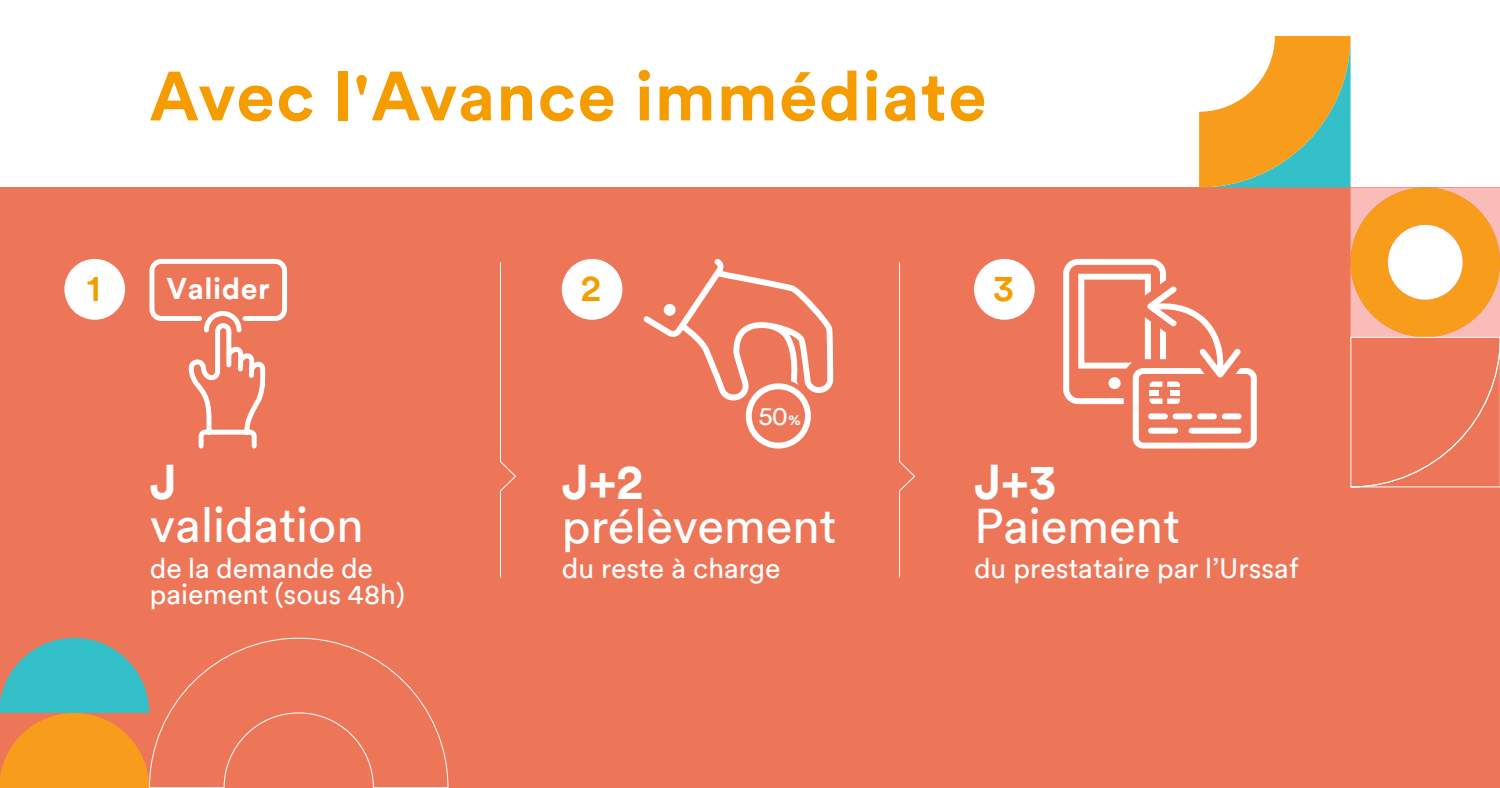
<style>
.page{position:relative;width:1500px;height:788px;background:#fff}
.page>*{position:absolute;margin:0;border:0;box-sizing:border-box;transform-origin:0 0}
.t1{font:700 68.75px "Circular";letter-spacing:.02em;color:#f59c00}
.t2{font:48.75px/43.8px "Circular";color:#fff}
.t3{font:500 37.5px "Circular";color:#f59c00}
.t4{font:700 30px "Circular";letter-spacing:.02em;color:#fff}
.t5{font:28.12px/26.4px "Circular";color:#fff}
.t6{font:26.12px "Circular";color:#fff}
.s1{font-weight:700}
.s2{font-weight:700;font-size:14.75px}
</style>
<div class="page">
<div style="left:0;top:187px;width:1500px;height:601px;background:#ee7658"></div>
<svg style="left:0;top:637px;width:449px;height:151px"></svg>
<div style="left:562px;top:259px;width:60px;height:61px;background:#fff;border-radius:50%"></div>
<svg style="left:643px;top:259px;width:190px;height:189px"></svg>
<div style="left:664px;top:304px;width:12px;height:12px;background:#fff;border-radius:50%"></div>
<div style="left:974px;top:259px;width:61px;height:61px;background:#fff;border-radius:50%"></div>
<div style="left:64px;top:259px;width:61px;height:61px;background:#fff;border-radius:50%"></div>
<svg style="left:149px;top:258px;width:139px;height:191px"></svg>
<svg style="left:500px;top:262px;width:16px;height:316px"></svg>
<svg style="left:899px;top:262px;width:16px;height:316px"></svg>
<svg style="left:1063px;top:36px;width:437px;height:451px"></svg>
<p class="t1" style="left:149px;top:49px;width:839px">Avec l'Avance immédiate</p>
<p class="t3" style="left:581px;top:262px;width:22px">2</p>
<p class="t3" style="left:87px;top:262px;width:15px">1</p>
<p class="t3" style="left:993px;top:262px;width:23px">3</p>
<p class="t4" style="left:166px;top:268px;width:105px">Valider</p>
<p class="t2" style="left:150px;top:457px;width:215px"><span class="s1">J </span>validation</p>
<p class="t5" style="left:150px;top:553px;width:256px">de la demande de paiement (sous 48h)</p>
<p class="t6" style="left:758px;top:398px;width:44px">50<span class="s2">%</span></p>
<p class="t2" style="left:562px;top:457px;width:276px"><span class="s1">J+2 </span>prélèvement</p>
<p class="t5" style="left:562px;top:553px;width:220px">du reste à charge</p>
<p class="t2" style="left:974px;top:457px;width:207px"><span class="s1">J+3<br></span>Paiement</p>
<p class="t5" style="left:974px;top:553px;width:326px">du prestataire par l’Urssaf</p>
</div>
